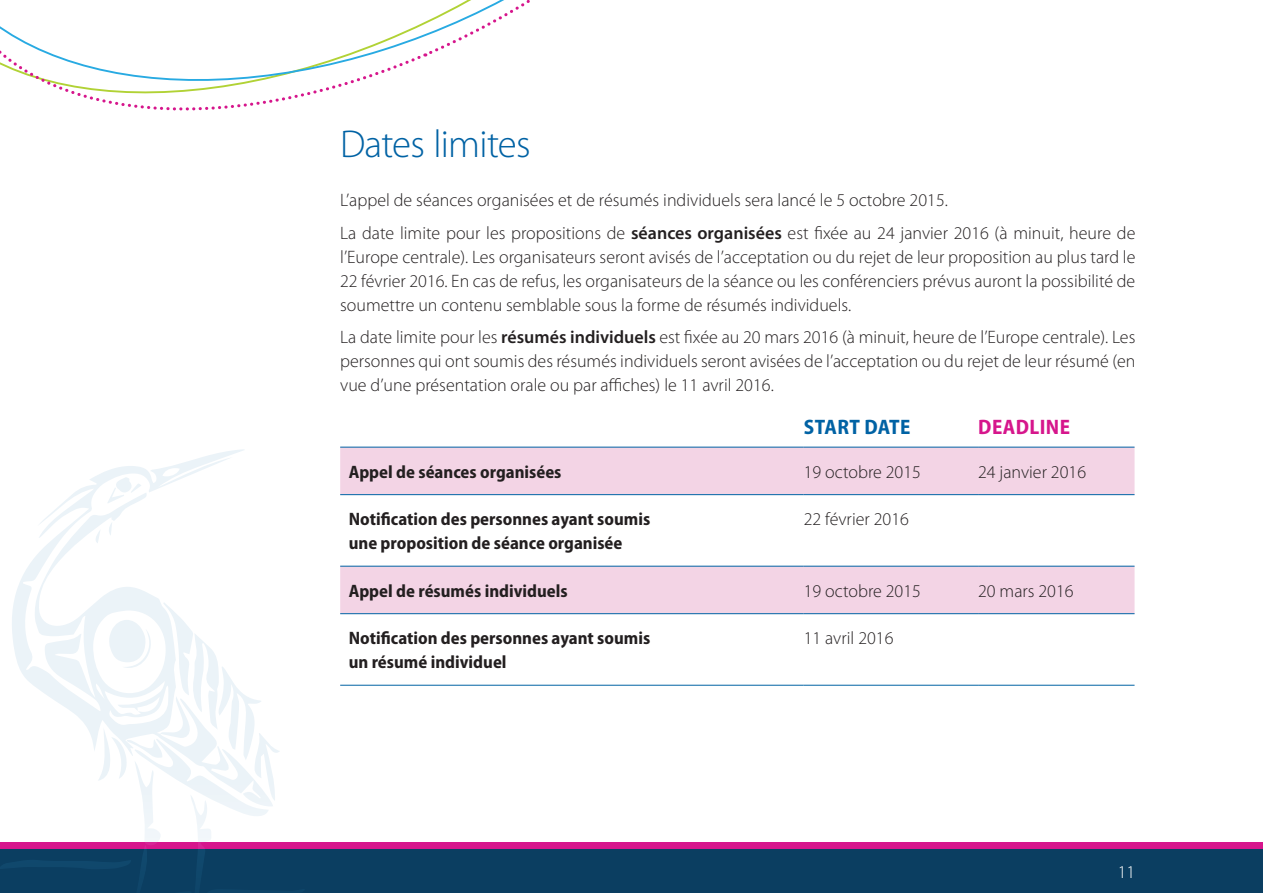
<style>
.page{position:relative;width:1263px;height:893px;background:#fff}
.page>*{position:absolute;margin:0;border:0;box-sizing:border-box;transform-origin:0 0}
.t1{font:300 39px "Myriad Pro";letter-spacing:-.02em;color:#0062a4}
.t2{font:700 semi-condensed 21px "Myriad Pro";letter-spacing:.02em;color:#0062a4}
.t3{font:700 semi-condensed 21px "Myriad Pro";letter-spacing:.02em;color:#d6168c}
.t4{font:300 18px/24px "Myriad Pro";color:#231f20;text-align:justify}
.t5{font:700 semi-condensed 18px/24px "Myriad Pro";color:#231f20}
.t6{font:300 18px "Myriad Pro";color:#fff}
.s1{font-weight:600}
</style>
<div class="page">
<div style="left:0;top:844px;width:1263px;height:49px;background:#0b3e61"></div>
<div style="left:0;top:842px;width:1263px;height:6px;background:#d6168c"></div>
<svg style="left:0;top:22px;width:425px;height:89px"></svg>
<svg style="left:425px;top:0;width:105px;height:57px"></svg>
<svg style="left:14px;top:449px;width:230px;height:153px"></svg>
<svg style="left:107px;top:477px;width:35px;height:26px"></svg>
<svg style="left:94px;top:529px;width:7px;height:14px"></svg>
<svg style="left:108px;top:522px;width:4px;height:14px"></svg>
<svg style="left:0;top:602px;width:305px;height:269px"></svg>
<svg style="left:340px;top:448px;width:794px;height:165px;fill:#f3d4e5"></svg>
<hr style="left:340px;top:447px;width:464px;height:1px;background:#0062a4">
<hr style="left:804px;top:447px;width:174px;height:1px;background:#0062a4">
<hr style="left:978px;top:447px;width:156px;height:1px;background:#0062a4">
<hr style="left:340px;top:494px;width:464px;height:1px;background:#0062a4">
<hr style="left:804px;top:494px;width:174px;height:1px;background:#0062a4">
<hr style="left:978px;top:494px;width:156px;height:1px;background:#0062a4">
<hr style="left:340px;top:566px;width:464px;height:1px;background:#0062a4">
<hr style="left:804px;top:566px;width:174px;height:1px;background:#0062a4">
<hr style="left:978px;top:566px;width:156px;height:1px;background:#0062a4">
<hr style="left:340px;top:613px;width:464px;height:1px;background:#0062a4">
<hr style="left:804px;top:613px;width:174px;height:1px;background:#0062a4">
<hr style="left:978px;top:613px;width:156px;height:1px;background:#0062a4">
<hr style="left:340px;top:685px;width:464px;height:1px;background:#0062a4">
<hr style="left:804px;top:685px;width:174px;height:1px;background:#0062a4">
<hr style="left:978px;top:685px;width:156px;height:1px;background:#0062a4">
<h1 class="t1" style="left:340px;top:120px;width:192px">Dates limites</h1>
<p class="t4" style="left:340px;top:184px;width:797px;line-height:32.5px">L’appel de séances organisées et de résumés individuels sera lancé le 5 octobre 2015.<br>La date limite pour les propositions de <span class="s1">séances organisées</span> est fixée au 24 janvier 2016 (à minuit, heure de</p>
<p class="t4" style="left:340px;top:245px;width:797px">l’Europe centrale). Les organisateurs seront avisés de l’acceptation ou du rejet de leur proposition au plus tard le 22 février 2016. En cas de refus, les organisateurs de la séance ou les conférenciers prévus auront la possibilité de soumettre un contenu semblable sous la forme de résumés individuels.</p>
<p class="t4" style="left:340px;top:325px;width:797px">La date limite pour les <span class="s1">résumés individuels</span> est fixée au 20 mars 2016 (à minuit, heure de l’Europe centrale). Les personnes qui ont soumis des résumés individuels seront avisées de l’acceptation ou du rejet de leur résumé (en vue d’une présentation orale ou par affiches) le 11 avril 2016.</p>
<p class="t2" style="left:804px;top:416px;width:108px">START DATE</p>
<p class="t3" style="left:978px;top:416px;width:93px">DEADLINE</p>
<p class="t5" style="left:349px;top:460px;width:214px">Appel de séances organisées</p>
<p class="t4" style="left:804px;top:459px;width:119px">19 octobre 2015</p>
<p class="t4" style="left:978px;top:459px;width:110px">24 janvier 2016</p>
<p class="t5" style="left:349px;top:507px;width:303px">Notification des personnes ayant soumis une proposition de séance organisée</p>
<p class="t4" style="left:804px;top:507px;width:107px">22 février 2016</p>
<p class="t5" style="left:349px;top:579px;width:221px">Appel de résumés individuels</p>
<p class="t4" style="left:804px;top:578px;width:119px">19 octobre 2015</p>
<p class="t4" style="left:978px;top:578px;width:97px">20 mars 2016</p>
<p class="t5" style="left:349px;top:626px;width:303px">Notification des personnes ayant soumis un résumé individuel</p>
<p class="t4" style="left:804px;top:626px;width:91px">11 avril 2016</p>
<p class="t6" style="left:1118px;top:861px;width:19px">11</p>
</div>
